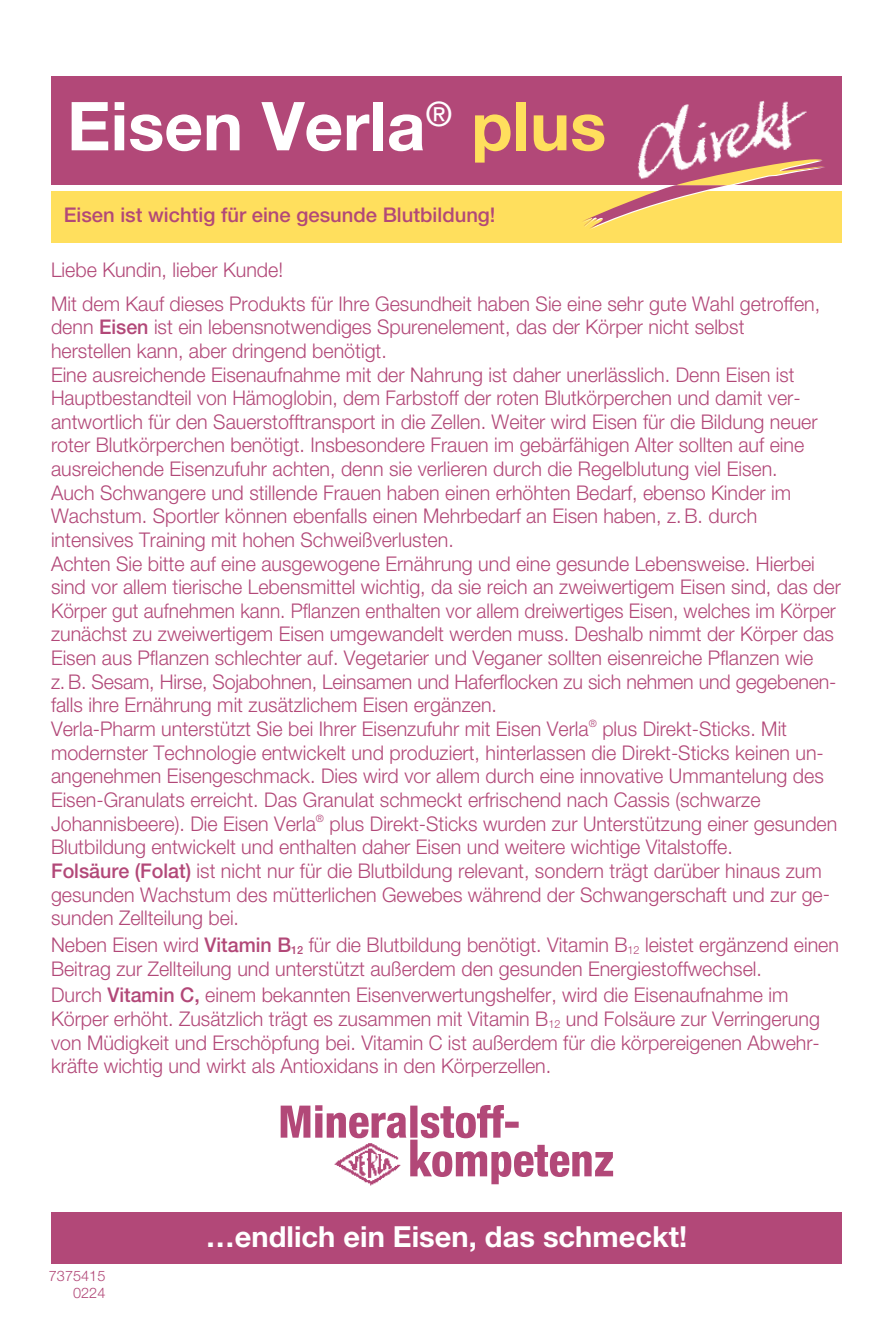
<style>
.page{position:relative;width:893px;height:1340px;background:#fff}
.page>*{position:absolute;margin:0;border:0;box-sizing:border-box;transform-origin:0 0}
.t1{font:700 67.5px "Helvetica Neue LT Pro";color:#fff}
.t2{font:700 29.03px "Helvetica Neue LT Pro";color:#fff}
.t3{font:300 20.25px/23.6px "Helvetica Neue LT Pro";color:#b24878}
.t4{font:500 20.25px "Helvetica Neue LT Pro";color:#b24878}
.t5{font:300 14.62px/17.3px "Helvetica Neue LT Pro";color:#b24878;text-align:right}
.s1{color:#ffdf5d}
.s2{font-weight:500}
</style>
<div class="page">
<div style="left:51px;top:191px;width:790px;height:51px;background:#ffdf5d"></div>
<div style="left:51px;top:77px;width:791px;height:108px;background:#b24878"></div>
<svg style="left:583px;top:193px;width:116px;height:37px"></svg>
<img style="left:637px;top:100px;width:188px;height:93px">
<div style="left:51px;top:1212px;width:791px;height:51px;background:#b24878"></div>
<svg style="left:281px;top:1105px;width:332px;height:79px"></svg>
<img style="left:329px;top:1118px;width:79px;height:68px">
<h1 class="t1" style="left:67px;top:84px;width:541px">Eisen Verla<sup>®</sup> <span class="s1">plus</span></h1>
<p class="t4" style="left:64px;top:202px;width:433px">Eisen ist wichtig für eine gesunde Blutbildung!</p>
<p class="t3" style="left:51px;top:253px;width:771px;line-height:33.3px">Liebe Kundin, lieber Kunde!<br>Mit dem Kauf dieses Produkts für Ihre Gesundheit haben Sie eine sehr gute Wahl getroffen,</p>
<p class="t3" style="left:51px;top:315px;width:791px">denn <span class="s2">Eisen</span> ist ein lebensnotwendiges Spurenelement, das der Körper nicht selbst<br>herstellen kann, aber dringend benötigt.<br>Eine ausreichende Eisenaufnahme mit der Nahrung ist daher unerlässlich. Denn Eisen ist Hauptbestandteil von Hämoglobin, dem Farbstoff der roten Blutkörperchen und damit ver&shy;antwortlich für den Sauerstofftransport in die Zellen. Weiter wird Eisen für die Bildung neuer roter Blutkörperchen benötigt. Insbesondere Frauen im gebärfähigen Alter sollten auf eine ausreichende Eisenzufuhr achten, denn sie verlieren durch die Regelblutung viel Eisen.<br>Auch Schwangere und stillende Frauen haben einen erhöhten Bedarf, ebenso Kinder im Wachstum. Sportler können ebenfalls einen Mehrbedarf an Eisen haben, z.B. durch intensives Training mit hohen Schweißverlusten.<br>Achten Sie bitte auf eine ausgewogene Ernährung und eine gesunde Lebensweise. Hierbei sind vor allem tierische Lebensmittel wichtig, da sie reich an zweiwertigem Eisen sind, das der Körper gut aufnehmen kann. Pflanzen enthalten vor allem dreiwertiges Eisen, welches im Körper zunächst zu zweiwertigem Eisen umgewandelt werden muss. Deshalb nimmt der Körper das Eisen aus Pflanzen schlechter auf. Vegetarier und Veganer sollten eisenreiche Pflanzen wie<br>z. B. Sesam, Hirse, Sojabohnen, Leinsamen und Haferflocken zu sich nehmen und gegebenen&shy;falls ihre Ernährung mit zusätzlichem Eisen ergänzen.<br>Verla-Pharm unterstützt Sie bei Ihrer Eisenzufuhr mit Eisen Verla<sup>®</sup> plus Direkt-Sticks. Mit modernster Technologie entwickelt und produziert, hinterlassen die Direkt-Sticks keinen un&shy;angenehmen Eisengeschmack. Dies wird vor allem durch eine innovative Ummantelung des Eisen-Granulats erreicht. Das Granulat schmeckt erfrischend nach Cassis (schwarze Johannisbeere). Die Eisen Verla<sup>®</sup> plus Direkt-Sticks wurden zur Unterstützung einer gesunden Blutbildung entwickelt und enthalten daher Eisen und weitere wichtige Vitalstoffe.<br><span class="s2">Folsäure (Folat)</span> ist nicht nur für die Blutbildung relevant, sondern trägt darüber hinaus zum gesunden Wachstum des mütterlichen Gewebes während der Schwangerschaft und zur ge&shy;sunden Zellteilung bei.</p>
<p class="t3" style="left:51px;top:932px;width:789px">Neben Eisen wird <span class="s2">Vitamin B</span><sub>12</sub> für die Blutbildung benötigt. Vitamin B<sub>12</sub> leistet ergänzend einen<br>Beitrag zur Zellteilung und unterstützt außerdem den gesunden Energiestoffwechsel.</p>
<p class="t3" style="left:51px;top:983px;width:770px">Durch <span class="s2">Vitamin C,</span> einem bekannten Eisenverwertungshelfer, wird die Eisenaufnahme im Körper erhöht. Zusätzlich trägt es zusammen mit Vitamin B<sub>12</sub> und Folsäure zur Verringerung von Müdigkeit und Erschöpfung bei. Vitamin C ist außerdem für die körpereigenen Abwehr&shy;kräfte wichtig und wirkt als Antioxidans in den Körperzellen.</p>
<p class="t5" style="left:49px;top:1266px;width:58px">7375415<br>0224</p>
<h2 class="t2" style="left:206px;top:1217px;width:483px">…endlich ein Eisen, das schmeckt!</h2>
</div>
